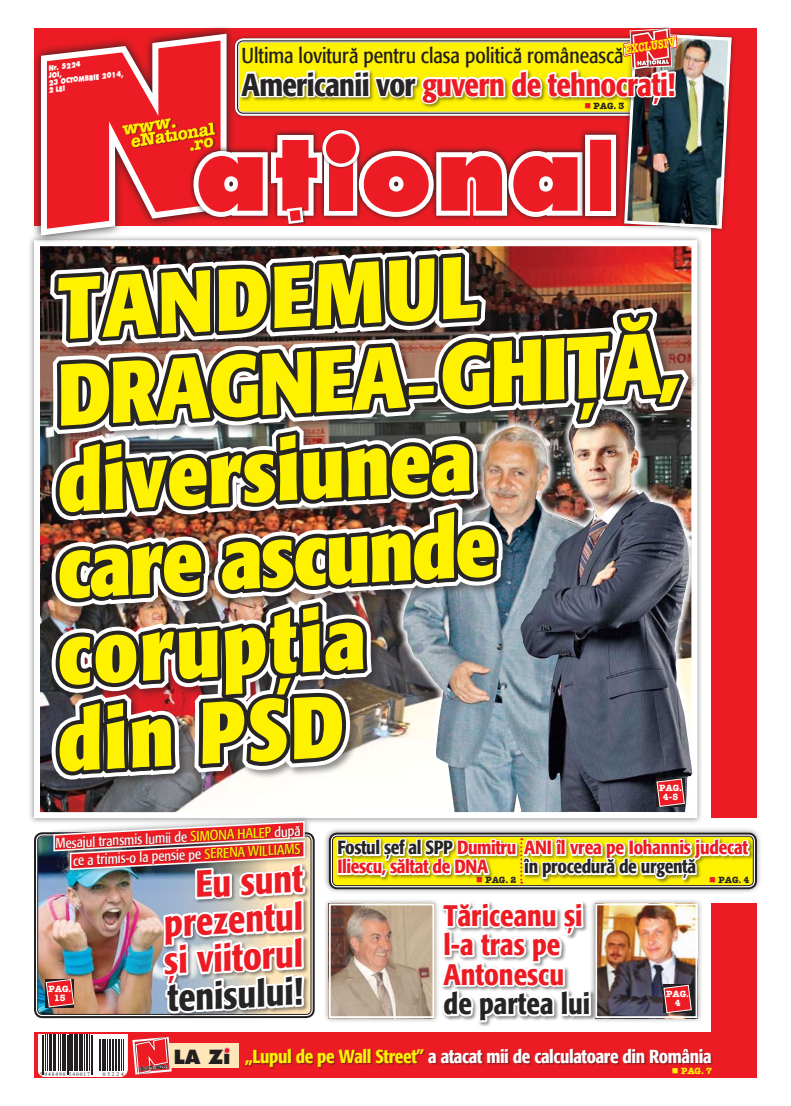
<style>
.page{position:relative;width:791px;height:1106px;background:#fff}
.page>*{position:absolute;margin:0;border:0;box-sizing:border-box;transform-origin:0 0}
.t1{font:100.7px "Futura Extra Bold Rom";color:#ed1c24}
.t2{font:700 condensed 86.3px/86.3px "R Formata";color:#fff200}
.t3{font:500 condensed 37.5px/37.4px "R Formata";color:#ed1c24;text-align:justify}
.t4{font:500 condensed 37.5px "R Formata";color:#272425}
.t5{font:500 condensed 31.6px "R Formata";letter-spacing:-.02em;color:#ed1c24}
.t6{font:500 condensed 29.5px/29.4px "R Formata";color:#ed1c24}
.t7{font:500 condensed 29.5px "R Formata";color:#272425}
.t8{font:21.6px "R Formata Condensed";color:#231f20}
.t9{font:19.1px "Futura Extra Bold Rom";color:#231f20}
.t10{font:500 condensed 19px/19px "R Formata";letter-spacing:-.02em;color:#272425}
.t11{font:500 condensed 19px "R Formata";letter-spacing:-.02em;color:#ed1c24}
.t12{font:500 condensed 18.7px "R Formata";letter-spacing:-.02em;color:#fff}
.t13{font:17.6px "American Type Writer Bold Rom";color:#fff200}
.t14{font:14px/18px "R Formata Condensed";color:#fff}
.t15{font:12.6px "American Type Writer Bold Rom";color:#fff200;scale:.73 1}
.t16{font:9px "American Type Writer Bold Rom";color:#272425}
.t17{font:9px/9px "American Type Writer Bold Rom";color:#fff;text-align:center}
.t18{font:9px "American Type Writer Bold Rom";color:#fff200}
.t19{font:7.3px/7.3px "Futura Extra Bold Rom";color:#fff;scale:.8 1}
.t20{font:5.5px "Times New Roman";letter-spacing:.18em;color:#231f20}
.s1{color:#272425}
.s2{color:#ed1c24}
.s3{font-size:70.7px}
.s4{font-size:57px}
.s5{color:#fff200}
</style>
<div class="page">
<div style="left:712px;top:903px;width:45px;height:174px;background:#ed1c24"></div>
<div style="left:323px;top:827px;width:468px;height:102px;background:#231f20;opacity:.5"></div>
<svg style="left:31px;top:28px;width:7px;height:222px"></svg>
<svg style="left:752px;top:128px;width:5px;height:118px"></svg>
<div style="left:48px;top:246px;width:743px;height:655px;background:#231f20;opacity:.5"></div>
<img style="left:38px;top:26px;width:714px;height:1052px">
<p class="t19" style="left:45px;top:65px;width:97px;text-indent:3px;rotate:-7deg">Nr. 5224<br>JOi,<br>23 o cto mbrie 2014,<br>2 LEI</p>
<p class="t13" style="left:121px;top:119px;width:56px;rotate:-9deg">www.</p>
<p class="t15" style="left:623px;top:42px;width:72px;rotate:-10deg">EXCLUSIV</p>
<h3 class="t8" style="left:242px;top:44px;width:384px">Ultima lovitură pentru clasa politică românească</h3>
<h3 class="t5" style="left:242px;top:67px;width:435px"><span class="s1">Americanii vor</span> guvern de tehnocraţi!</h3>
<p class="t16" style="left:584px;top:100px;width:42px"><span class="s2">■</span> PAG. 3</p>
<h1 class="t1" style="left:195px;top:111px;width:389px">at<span class="s3">I</span>ona</h1>
<h2 class="t2" style="left:31px;top:269px;width:644px;rotate:-3deg">Tandemul<br>Dragnea<span class="s4">–</span>Ghiț ă, diversiunea<br>care ascunde corupția<br>din PSD</h2>
<p class="t14" style="left:71px;top:834px;width:230px;text-indent:-17px;rotate:-3deg">Mesajultransmis lumii de <span class="s5">Simona Halep</span> după ce a trimis-o la pensie pe <span class="s5">Serena Williams</span></p>
<h3 class="t3" style="left:159px;top:868px;width:144px;text-indent:35px;rotate:-3deg">Eu sunt prezentul și viitorul</h3>
<h3 class="t4" style="left:166px;top:977px;width:137px;rotate:-3deg">tenisului!</h3>
<p class="t17" style="left:48px;top:983px;width:24px">PAG.<br>15</p>
<p class="t17" style="left:659px;top:783px;width:24px">PAG.<br>4-5</p>
<h3 class="t10" style="left:524px;top:838px;width:225px;text-indent:-187px">Fostul şef al SPP <span class="s2">Dumitru ANI îl vrea pe Iohannis judecat </span>în procedură de urgență</h3>
<p class="t16" style="left:476px;top:873px;width:42px"><span class="s2">■</span> PAG. 2</p>
<p class="t16" style="left:709px;top:873px;width:42px"><span class="s2">■</span> PAG. 4</p>
<h3 class="t11" style="left:337px;top:856px;width:152px">Iliescu, săltat de DNA</h3>
<h3 class="t6" style="left:444px;top:901px;width:140px">Tăriceanu și l-a tras pe<br>Antonescu</h3>
<h3 class="t7" style="left:444px;top:987px;width:148px">de partea lui</h3>
<p class="t17" style="left:666px;top:989px;width:24px">PAG.<br>4</p>
<p class="t20" style="left:40px;top:1070px;width:52px">5 948490 540017</p>
<p class="t20" style="left:103px;top:1070px;width:22px">05224</p>
<h3 class="t9" style="left:174px;top:1044px;width:58px">LA Zi</h3>
<h3 class="t12" style="left:245px;top:1046px;width:468px"><span class="s5">„Lupul de pe Wall Street”</span> a atacat mii de calculatoare din România</h3>
<p class="t18" style="left:672px;top:1065px;width:42px">■ PAG. 7</p>
</div>
